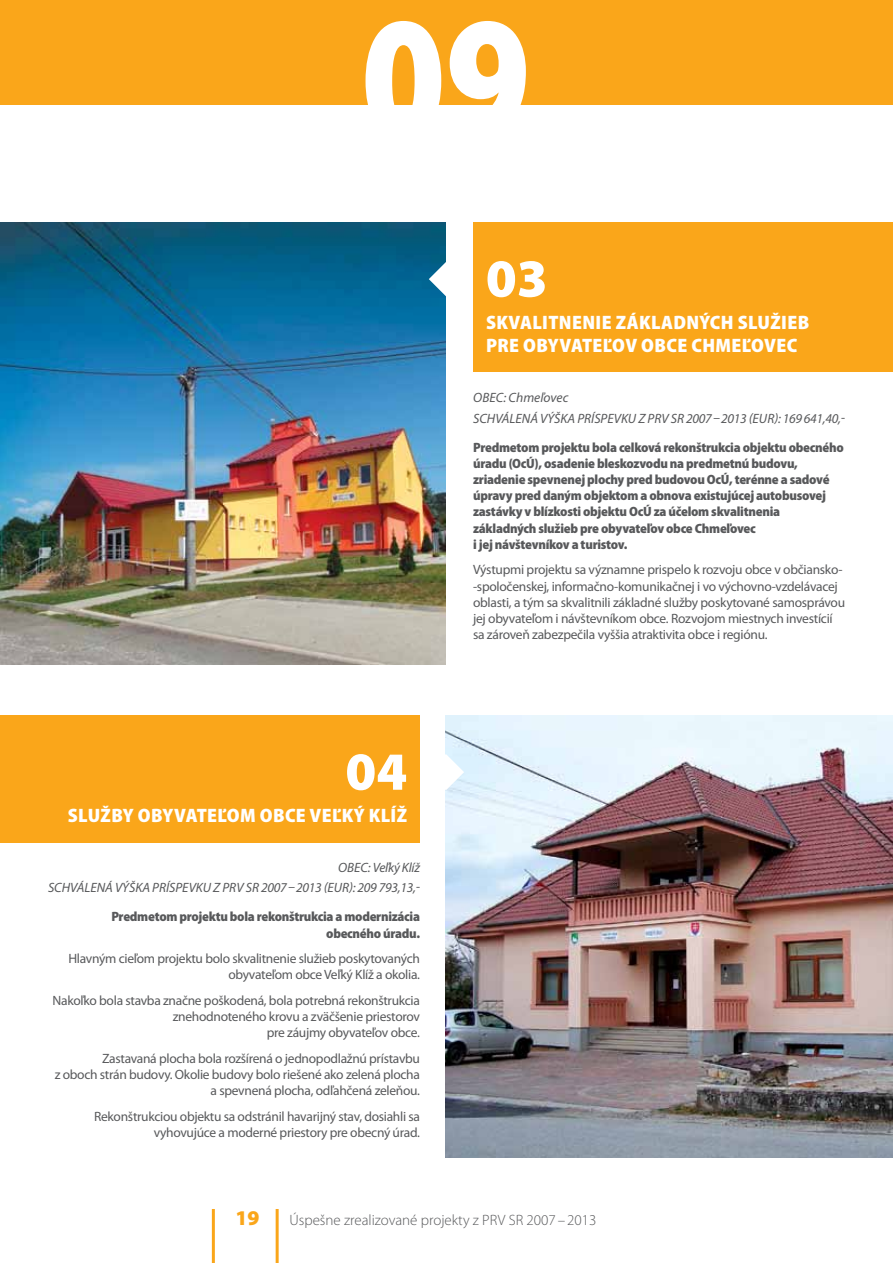
<style>
.page{position:relative;width:893px;height:1263px;background:#fff}
.page>*{position:absolute;margin:0;border:0;box-sizing:border-box;transform-origin:0 0}
.t1{font:900 177.9px "Myriad Pro";color:#fff;scale:.83 1}
.t2{font:900 54px "Myriad Pro";color:#fff}
.t3{font:900 21px "Myriad Pro";color:#faa61a}
.t4{font:900 semi-condensed 19.5px/23.4px "Myriad Pro";letter-spacing:.02em;color:#fff}
.t5{font:300 15px "Myriad Pro";color:#58595b}
.t6{font:13.5px/16.2px "Myriad Pro";letter-spacing:-.02em;color:#58595b;text-align:right}
.t7{font:900 semi-condensed 13.5px/16.2px "Myriad Pro";letter-spacing:-.02em;color:#58595b}
.t8{font:italic 13.5px/20.4px "Myriad Pro";color:#58595b}
</style>
<div class="page">
<div style="left:473px;top:222px;width:420px;height:149px;background:#faa61a"></div>
<div style="left:0;top:715px;width:420px;height:127px;background:#faa61a"></div>
<img style="left:0;top:222px;width:446px;height:442px">
<img style="left:446px;top:715px;width:447px;height:443px">
<svg style="left:429px;top:261px;width:17px;height:36px"></svg>
<svg style="left:445px;top:754px;width:19px;height:36px"></svg>
<hr style="left:212px;top:1209px;width:3px;height:54px;background:#faa61a">
<hr style="left:276px;top:1209px;width:3px;height:54px;background:#faa61a">
<div style="left:0;top:0;width:893px;height:104px;background:#faa61a"></div>
<h1 class="t1" style="left:361px;top:-23px;width:206px">09</h1>
<h2 class="t2" style="left:486px;top:248px;width:63px">03</h2>
<h3 class="t4" style="left:486px;top:311px;width:325px">Skvalitnenie základných služieb pre obyvateľov obce Chm</h3>
<h3 class="t4" style="left:732px;top:334px;width:67px">eľovec</h3>
<h2 class="t2" style="left:345px;top:741px;width:63px">04</h2>
<h3 class="t4" style="left:68px;top:804px;width:341px">Služby obyvateľom obce Veľký Klíž</h3>
<p class="t8" style="left:48px;top:857px;width:373px;text-align:right">OBEC: VEĽKÝ KLÍŽ<br>SCHVÁLENÁ VÝŠKA PRÍSPEVKU Z PRV SR 2007–2013 (EUR): 209 793,13,-</p>
<p class="t7" style="left:111px;top:909px;width:310px;text-align:right">Predmetom projektu bola rekonštrukcia a modernizácia obecného úradu.</p>
<p class="t6" style="left:68px;top:950px;width:353px">Hlavným cieľom projektu bolo skvalitnenie služieb poskytovaných obyvateľom obce Veľký Klíž a okolia.</p>
<p class="t6" style="left:53px;top:992px;width:369px">Nakoľko bola stavba značne poškodená, bola potrebná rekonštrukcia znehodnoteného krovu a zväčšenie priestorov<br>pre záujmy obyvateľov obce.</p>
<p class="t6" style="left:55px;top:1050px;width:367px">Zastavaná plocha bola rozšírená o jednopodlažnú prístavbu<br>z oboch strán budovy. Okolie budovy bolo riešené ako zelená plocha a spevnená plocha, odľahčená zeleňou.</p>
<p class="t6" style="left:94px;top:1108px;width:327px">Rekonštrukciou objektu sa odstránil havarijný stav, dosiahli sa vyhovujúce a moderné priestory pre obecný úrad.</p>
<p class="t8" style="left:473px;top:387px;width:373px">OBEC: CHMEĽOVEC<br>SCHVÁLENÁ VÝŠKA PRÍSPEVKU Z PRV SR 2007–2013 (EUR): 169 641,40,-</p>
<p class="t7" style="left:473px;top:439px;width:372px">Predmetom projektu bola celková rekonštrukcia objektu obecného úradu (OcÚ), osadenie bleskozvodu na predmetnú budovu, zriadenie spevnenej plochy pred budovou OcÚ, terénne a sadové úpravy pred daným objektom a obnova existujúcej autobusovej zastávky v blízkosti objektu OcÚ za účelom skvalitnenia základných služieb pre obyvateľov obce Chmeľovec<br>i jej návštevníkov a turistov.</p>
<p class="t6" style="left:473px;top:562px;width:374px;text-align:left">Výstupmi projektu sa významne prispelo k rozvoju obce v občiansko--spoločenskej, informačno-komunikačnej i vo výchovno-vzdelávacej oblasti, a tým sa skvalitnili základné služby poskytované samosprávou jej obyvateľom i návštevníkom obce. Rozvojom miestnych investícií sa zároveň zabezpečila vyššia atraktivita obce i regiónu.</p>
<h3 class="t3" style="left:235px;top:1206px;width:26px">19</h3>
<p class="t5" style="left:289px;top:1211px;width:308px">Úspešne zrealizované projekty z PRV SR 2007–2013</p>
</div>
